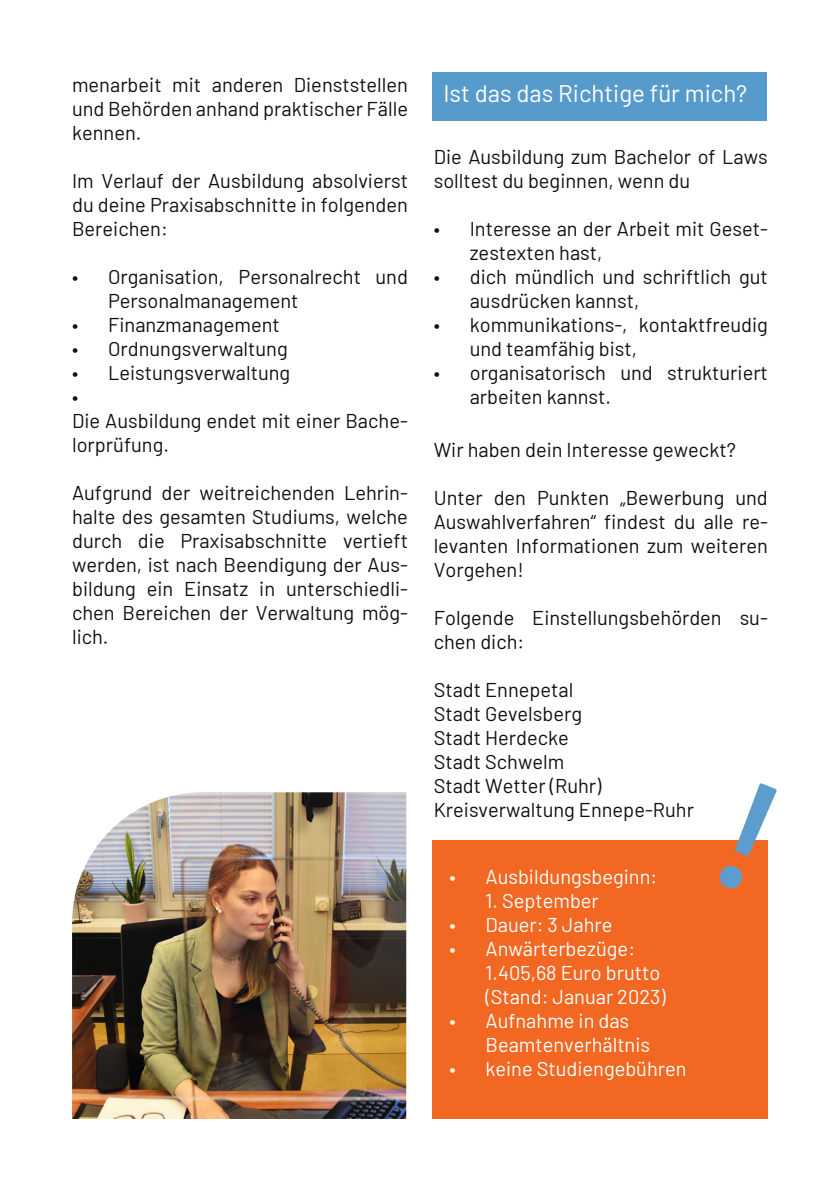
<style>
.page{position:relative;width:840px;height:1191px;background:#fff}
.page>*{position:absolute;margin:0;border:0;box-sizing:border-box;transform-origin:0 0}
.t1{font:24px "Barlow";color:#fff}
.t2{font:20px/24px "Barlow";color:#0f110f}
.t3{font:20px/24px "Barlow";color:#fff}
</style>
<div class="page">
<div style="left:432px;top:72px;width:333px;height:48px;background:#579bcd"></div>
<div style="left:432px;top:840px;width:335px;height:279px;background:#f26722"></div>
<img style="left:72px;top:792px;width:334px;height:327px">
<svg style="left:767px;top:840px;width:1px;height:51px"></svg>
<p class="t2" style="left:72px;top:71px;width:337px;text-align:justify">menarbeit mit anderen Dienststellen und Behörden anhand praktischer Fälle kennen.</p>
<p class="t2" style="left:72px;top:167px;width:337px;text-align:justify">Im Verlauf der Ausbildung absolvierst du deine Praxisabschnitte in folgenden Bereichen:</p>
<p class="t2" style="left:108px;top:263px;width:301px;text-indent:-36px">• Organisation, Personalrecht und<br>Personalmanagement</p>
<p class="t2" style="left:72px;top:311px;width:209px">• Finanzmanagement</p>
<p class="t2" style="left:72px;top:335px;width:217px">• Ordnungsverwaltung</p>
<p class="t2" style="left:72px;top:359px;width:337px">• Leistungsverwaltung<br>•<br>Die Ausbildung endet mit einer Bache&shy;lorprüfung.</p>
<p class="t2" style="left:72px;top:479px;width:337px;text-align:justify">Aufgrund der weitreichenden Lehrin&shy;halte des gesamten Studiums, welche durch die Praxisabschnitte vertieft werden, ist nach Beendigung der Aus&shy;bildung ein Einsatz in unterschiedli&shy;chen Bereichen der Verwaltung mög&shy;lich.</p>
<p class="t1" style="left:443px;top:76px;width:305px">Ist das das Richtige für mich?</p>
<p class="t2" style="left:433px;top:143px;width:335px">Die Ausbildung zum Bachelor of Laws solltest du beginnen, wenn du</p>
<p class="t2" style="left:469px;top:215px;width:299px;text-indent:-36px">• Interesse an der Arbeit mit Geset&shy;zestexten hast,</p>
<p class="t2" style="left:469px;top:263px;width:299px;text-indent:-36px">• dich mündlich und schriftlich gut ausdrücken kannst,</p>
<p class="t2" style="left:469px;top:311px;width:299px;text-indent:-36px">• kommunikations-, kontaktfreudig und teamfähig bist,</p>
<p class="t2" style="left:469px;top:359px;width:299px;text-indent:-36px">• organisatorisch und strukturiert arbeiten kannst.</p>
<p class="t2" style="left:433px;top:436px;width:303px">Wir haben dein Interesse geweckt?</p>
<p class="t2" style="left:433px;top:484px;width:335px;text-align:justify">Unter den Punkten „Bewerbung und Auswahlverfahren“ findest du alle re&shy;levanten Informationen zum weiteren Vorgehen!</p>
<p class="t2" style="left:433px;top:604px;width:335px">Folgende Einstellungsbehörden su&shy;chen dich:</p>
<p class="t2" style="left:433px;top:676px;width:261px">Stadt Ennepetal<br>Stadt Gevelsberg<br>Stadt Herdecke<br>Stadt Schwelm<br>Stadt Wetter (Ruhr)<br>Kreisverwaltung Ennepe-Ruhr</p>
<p class="t3" style="left:449px;top:863px;width:209px">• Ausbildungsbeginn:</p>
<p class="t3" style="left:485px;top:887px;width:115px">1. September</p>
<p class="t3" style="left:449px;top:911px;width:164px">• Dauer: 3 Jahre</p>
<p class="t3" style="left:485px;top:935px;width:181px;text-indent:-36px">• Anwärterbezüge:<br>1.405,68 Euro brutto (Stand: Januar 2023)</p>
<p class="t3" style="left:485px;top:1007px;width:166px;text-indent:-36px">• Aufnahme in das<br>Beamtenverhältnis</p>
<p class="t3" style="left:449px;top:1055px;width:238px">• keine Studiengebühren</p>
</div>
